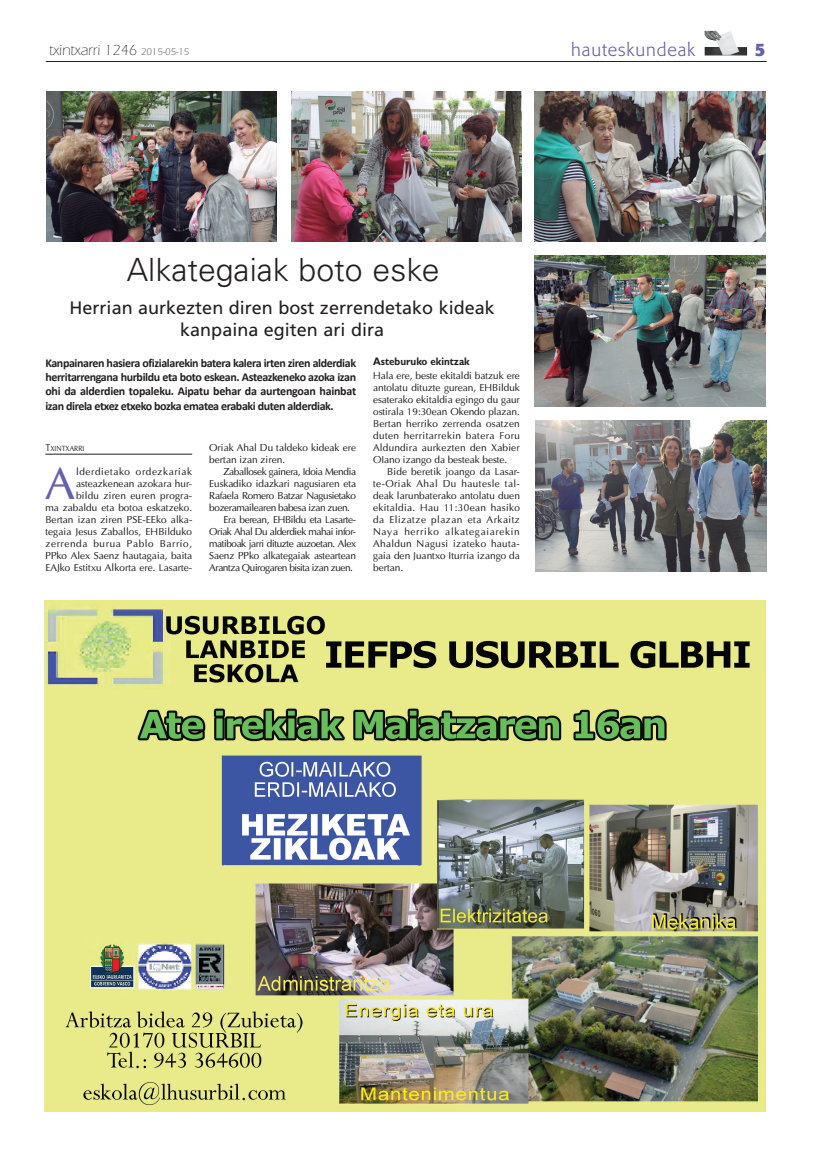
<style>
.page{position:relative;width:823px;height:1163px;background:#fff}
.page>*{position:absolute;margin:0;border:0;box-sizing:border-box;transform-origin:0 0}
.t1{font:45px "Optima";color:#6460ab}
.t2{font:300 32px "Univers";color:#231f20}
.t3{font:18px/21.6px "Frutiger";color:#231f20;text-align:center}
.t4{font:300 18px "Formata";letter-spacing:.05em;color:#6460ab}
.t5{font:700 18px "Formata";color:#6460ab}
.t6{font:300 15px "Itc Eras";color:#231f20}
.t7{font:700 12px/14.4px "Calibri";letter-spacing:-.035em;color:#231f20;text-align:justify}
.t8{font:700 11px "Gill Sans";color:#231f20;scale:.9 1}
.t9{font:10px/12px "Optima";color:#231f20;text-align:justify}
.t10{font:10px "Optima";letter-spacing:-.04em;color:#231f20}
.t11{font:10px "Optima";letter-spacing:-.045em;color:#231f20}
.t12{font:7.5px "Optima";color:#231f20;scale:.9 1}
.s1{font-size:10px}
</style>
<div class="page">
<hr style="left:46px;top:61px;width:720px;height:1px;background:#231f20">
<img style="left:704px;top:31px;width:42px;height:24px">
<hr style="left:45px;top:453px;width:147px;height:1px;background:#231f20">
<img style="left:46px;top:91px;width:230px;height:151px">
<img style="left:44px;top:600px;width:720px;height:510px">
<img style="left:291px;top:91px;width:230px;height:151px">
<img style="left:534px;top:91px;width:230px;height:151px">
<img style="left:534px;top:256px;width:230px;height:151px">
<img style="left:535px;top:420px;width:230px;height:151px">
<h3 class="t6" style="left:49px;top:41px;width:142px">txintxarri 1246 <span class="s1">2015-05-15</span></h3>
<h3 class="t4" style="left:571px;top:39px;width:125px">hauteskundeak</h3>
<h3 class="t5" style="left:754px;top:38px;width:12px">5</h3>
<h2 class="t2" style="left:127px;top:250px;width:314px">Alkategaiak boto eske</h2>
<h3 class="t3" style="left:70px;top:297px;width:426px">Herrian aurkezten diren bost zerrendetako kideak kanpaina egiten ari dira</h3>
<p class="t7" style="left:45px;top:355px;width:312px">Kanpainaren hasiera ofizialarekin batera kalera irten ziren alderdiak herritarrengana hurbildu eta boto eskean. Asteazkeneko azoka izan ohi da alderdien topaleku. Aipatu behar da aurtengoan hainbat izan direla etxez etxeko bozka ematea erabaki duten alderdiak.</p>
<p class="t8" style="left:373px;top:354px;width:109px">Asteburuko ekintzak</p>
<p class="t9" style="left:373px;top:369px;width:148px">Hala ere, beste ekitaldi batzuk ere antolatu dituzte gurean, EHBilduk esaterako ekitaldia egingo du gaur ostirala 19:30ean Okendo plazan.<br>Bertan herriko zerrenda osatzen duten herritarrekin batera Foru Aldundira aurkezten den Xabier OIano izango da besteak beste.</p>
<p class="t9" style="left:373px;top:465px;width:148px;text-indent:14px">Bide beretik joango da Lasar&shy;te-Oriak Ahal Du hautesle tal&shy;deak larunbaterako antolatu duen ekitaldia. Hau 11:30ean hasiko da Elizatze plazan eta Arkaitz Naya herriko alkategaiarekin Ahaldun Nagusi izateko hauta&shy;gaia den Juantxo Iturria izango da bertan.</p>
<p class="t9" style="left:209px;top:441px;width:148px">Oriak Ahal Du taldeko kideak ere bertan izan ziren.</p>
<p class="t10" style="left:223px;top:465px;width:134px">Zaballosek gainera, Idoia Mendia</p>
<p class="t9" style="left:209px;top:477px;width:148px">Euskadiko idazkari nagusiaren eta</p>
<p class="t10" style="left:209px;top:489px;width:148px">Rafaela Romero Batzar Nagusietako</p>
<p class="t10" style="left:209px;top:501px;width:142px">bozeramailearen babesa izan zuen.</p>
<p class="t10" style="left:223px;top:513px;width:134px">Era berean, EHBildu eta Lasarte-</p>
<p class="t11" style="left:209px;top:525px;width:148px">Oriak Ahal Du alderdiek mahai infor-</p>
<p class="t11" style="left:209px;top:537px;width:148px">matiboak jarri dituzte auzoetan. Alex</p>
<p class="t9" style="left:209px;top:549px;width:148px">Saenz PPko alkategaiak asteartean</p>
<p class="t11" style="left:209px;top:561px;width:145px">Arantza Quirogaren bisita izan zuen.</p>
<p class="t12" style="left:45px;top:443px;width:45px"><span class="s1">T</span>XINTXARRI</p>
<h1 class="t1" style="left:45px;top:456px;width:32px">A</h1>
<p class="t9" style="left:45px;top:465px;width:148px;text-align:right">lderdietako ordezkariak asteazkenean azokara hur-<br>bildu ziren euren progra-<br>ma zabaldu eta botoa eskatzeko.<br>Bertan izan ziren PSE-EEko alka&shy;tegaia Jesus Zaballos, EHBilduko zerrenda burua Pablo Barrio,<br>PPko Alex Saenz hautagaia, baita<br>EAJko Estitxu Alkorta ere. Lasarte-</p>
</div>
